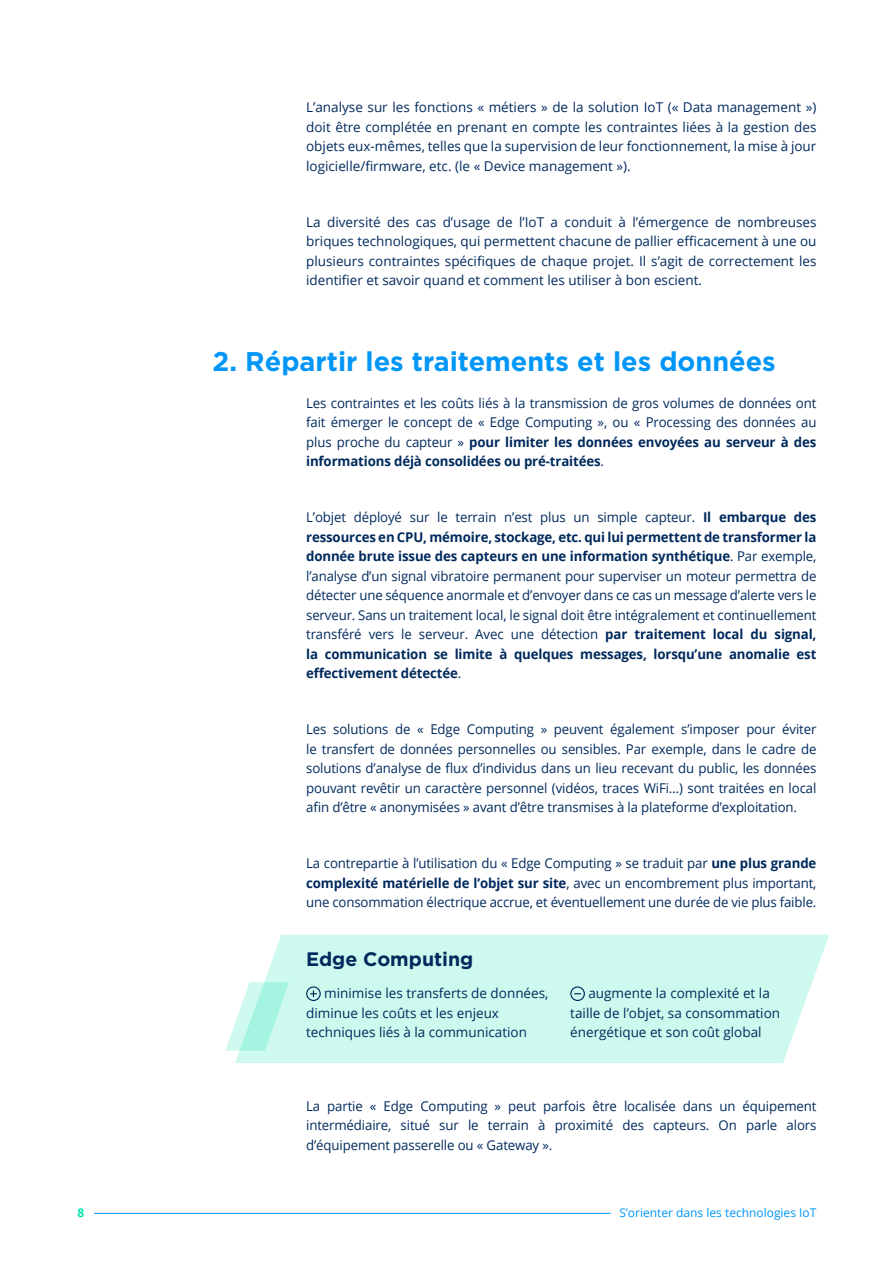
<style>
.page{position:relative;width:893px;height:1263px;background:#fff}
.page>*{position:absolute;margin:0;border:0;box-sizing:border-box;transform-origin:0 0}
.t1{font:700 27px "Gotham";color:#0096f7}
.t2{font:700 19.5px "Gotham";color:#002a5d}
.t3{font:13.5px/19.5px "Open Sans";color:#002a5d;text-align:justify}
.t4{font:12px "Open Sans";color:#0096f7}
.t5{font:700 12px "Open Sans";color:#00e4ac}
.s1{font-weight:700}
</style>
<div class="page">
<hr style="left:94px;top:1213px;width:517px;height:1px;background:#0096f7">
<svg style="left:225px;top:1024px;width:10px;height:27px"></svg>
<svg style="left:235px;top:935px;width:594px;height:128px;background:#cff9ee"></svg>
<div style="left:306px;top:986px;width:15px;height:15px;border:1px solid #002a5d;border-radius:50%"></div>
<svg style="left:310px;top:990px;width:7px;height:7px"></svg>
<div style="left:570px;top:986px;width:15px;height:15px;border:1px solid #002a5d;border-radius:50%"></div>
<p class="t3" style="left:306px;top:97px;width:512px">L’analyse sur les fonctions « métiers » de la solution IoT (« Data management ») doit être complétée en prenant en compte les contraintes liées à la gestion des objets eux-mêmes, telles que la supervision de leur fonctionnement, la mise à jour logicielle/firmware, etc. (le « Device management »).</p>
<p class="t3" style="left:306px;top:212px;width:512px">La diversité des cas d’usage de l’IoT a conduit à l’émergence de nombreuses briques technologiques, qui permettent chacune de pallier efficacement à une ou plusieurs contraintes spécifiques de chaque projet. Il s’agit de correctement les identifier et savoir quand et comment les utiliser à bon escient.</p>
<h1 class="t1" style="left:213px;top:346px;width:565px">2. Répartir les traitements et les données</h1>
<p class="t3" style="left:306px;top:393px;width:512px">Les contraintes et les coûts liés à la transmission de gros volumes de données ont fait émerger le concept de « Edge Computing », ou « Processing des données au plus proche du capteur » <span class="s1">pour limiter les données envoyées au serveur à des informations déjà consolidées ou pré-traitées</span>.</p>
<p class="t3" style="left:306px;top:507px;width:512px">L’objet déployé sur le terrain n’est plus un simple capteur. <span class="s1">Il embarque des ressources en CPU, mémoire, stockage, etc. qui lui permettent de transformer la donnée brute issue des capteurs en une information synthétique</span>. Par exemple, l’analyse d’un signal vibratoire permanent pour superviser un moteur permettra de détecter une séquence anormale et d’envoyer dans ce cas un message d’alerte vers le serveur. Sans un traitement local, le signal doit être intégralement et continuellement transféré vers le serveur. Avec une détection <span class="s1">par traitement local du signal, la communication se limite à quelques messages, lorsqu’une anomalie est effectivement détectée</span>.</p>
<p class="t3" style="left:306px;top:719px;width:512px">Les solutions de « Edge Computing » peuvent également s’imposer pour éviter le transfert de données personnelles ou sensibles. Par exemple, dans le cadre de solutions d’analyse de flux d’individus dans un lieu recevant du public, les données pouvant revêtir un caractère personnel (vidéos, traces WiFi…) sont traitées en local afin d’être « anonymisées » avant d’être transmises à la plateforme d’exploitation.</p>
<p class="t3" style="left:306px;top:853px;width:512px">La contrepartie à l’utilisation du « Edge Computing » se traduit par <span class="s1">une plus grande complexité matérielle de l’objet sur site</span>, avec un encombrement plus important, une consommation électrique accrue, et éventuellement une durée de vie plus faible.</p>
<h2 class="t2" style="left:306px;top:947px;width:169px">Edge Computing</h2>
<p class="t3" style="left:306px;top:983px;width:244px;text-align:left;text-indent:18px">minimise les transferts de données, diminue les coûts et les enjeux techniques liés à la communication</p>
<p class="t3" style="left:570px;top:983px;width:211px;text-align:left;text-indent:18px">augmente la complexité et la taille de l’objet, sa consommation énergétique et son coût global</p>
<p class="t3" style="left:306px;top:1096px;width:512px">La partie « Edge Computing » peut parfois être localisée dans un équipement intermédiaire, situé sur le terrain à proximité des capteurs. On parle alors d’équipement passerelle ou « Gateway ».</p>
<p class="t5" style="left:77px;top:1204px;width:8px">8</p>
<p class="t4" style="left:619px;top:1204px;width:199px">S’orienter dans les technologies IoT</p>
</div>
